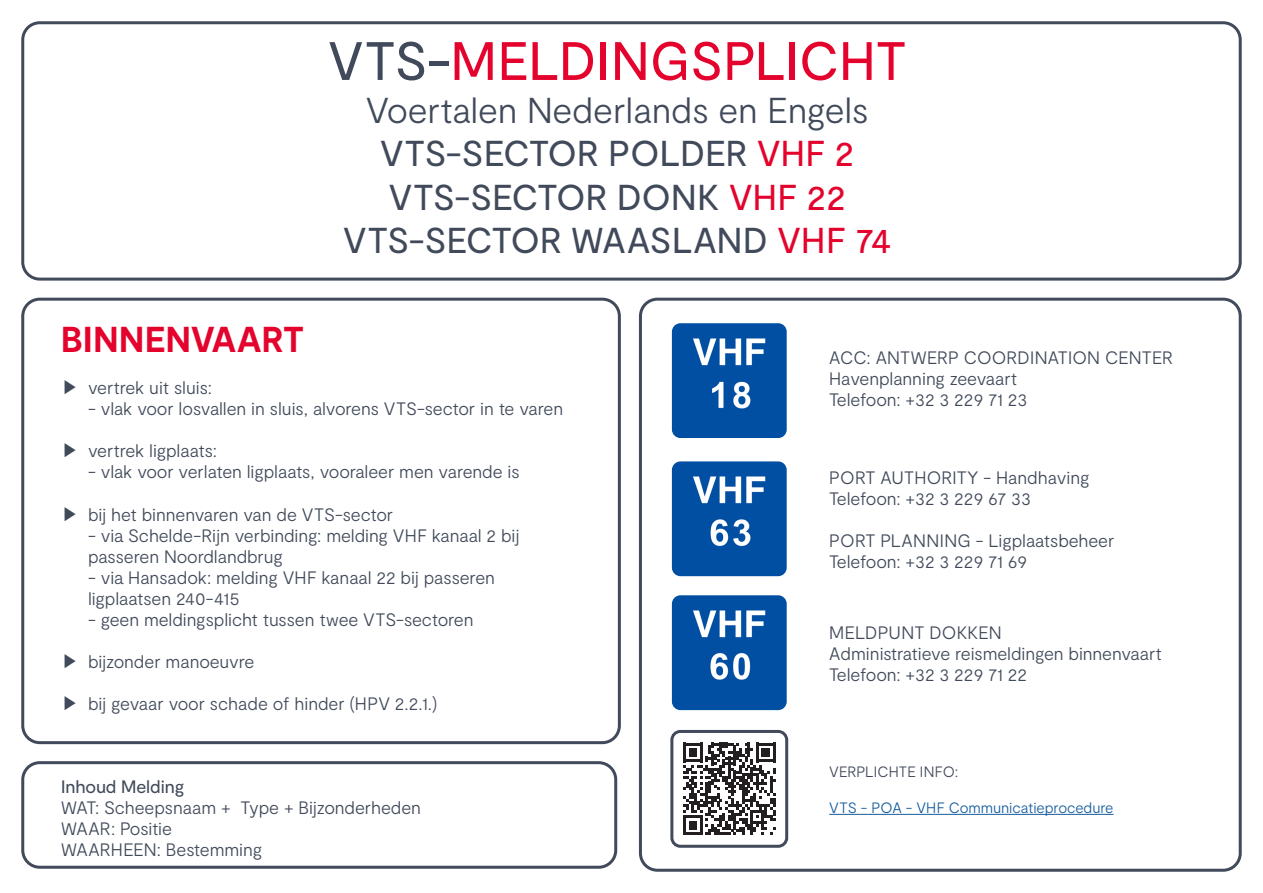
<style>
.page{position:relative;width:1263px;height:893px;background:#fff}
.page>*{position:absolute;margin:0;border:0;box-sizing:border-box;transform-origin:0 0}
.t1{font:54px "Moderat";letter-spacing:.01em;color:#e4032c}
.t2{font:36px "Moderat";letter-spacing:.01em;color:#414a5a}
.t3{font:300 36px "Moderat";color:#414a5a}
.t4{font:700 36px "Moderat";letter-spacing:.02em;color:#e4032c}
.t5{font:300 18px/21px "Moderat";letter-spacing:-.005em;color:#414a5a}
.t6{font:18px "Moderat";letter-spacing:-.005em;color:#414a5a}
.t7{font:300 15px "Moderat";letter-spacing:-.01em;color:#175d9e}
.t8{font:300 15px "Moderat";letter-spacing:.01em;color:#414a5a}
.s1{color:#414a5a}
.s2{color:#e4032c}
.s3{font-family:"Adobe Myungjo Std";font-weight:500}
</style>
<div class="page">
<div style="left:21px;top:21px;width:1221px;height:260px;border:3px solid #414a5a;border-radius:17px"></div>
<div style="left:639px;top:298px;width:603px;height:574px;border:3px solid #414a5a;border-radius:17px"></div>
<div style="left:21px;top:298px;width:600px;height:446px;border:3px solid #414a5a;border-radius:17px"></div>
<img style="left:672px;top:323px;width:115px;height:115px">
<img style="left:672px;top:461px;width:115px;height:115px">
<img style="left:672px;top:595px;width:115px;height:115px">
<div style="left:21px;top:761px;width:596px;height:108px;border:3px solid #414a5a;border-radius:17px"></div>
<svg style="left:683px;top:743px;width:92px;height:92px"></svg>
<div style="left:670px;top:730px;width:118px;height:118px;border:3px solid #414a5a;border-radius:9px"></div>
<hr style="left:829px;top:814px;width:284px;height:1px;background:#175d9e">
<p class="t1" style="left:328px;top:28px;width:580px"><span class="s1">VTS-</span>MELDINGSPLICHT</p>
<p class="t3" style="left:366px;top:88px;width:504px">Voertalen Nederlands en Engels</p>
<p class="t2" style="left:380px;top:132px;width:475px">VTS-SECTOR POLDER <span class="s2">VHF 2</span></p>
<p class="t2" style="left:389px;top:175px;width:458px">VTS-SECTOR DONK <span class="s2">VHF 22</span></p>
<p class="t2" style="left:343px;top:218px;width:550px">VTS-SECTOR WAASLAND <span class="s2">VHF 74</span></p>
<p class="t4" style="left:61px;top:317px;width:244px">BINNENVAART</p>
<p class="t5" style="left:61px;top:377px;width:152px"><span class="s3">▶</span> vertrek uit sluis:</p>
<p class="t5" style="left:88px;top:398px;width:477px">- vlak voor losvallen in sluis, alvorens VTS-sector in te varen</p>
<p class="t5" style="left:61px;top:441px;width:157px"><span class="s3">▶</span> vertrek ligplaats:</p>
<p class="t5" style="left:88px;top:462px;width:433px">- vlak voor verlaten ligplaats, vooraleer men varende is</p>
<p class="t5" style="left:61px;top:504px;width:334px"><span class="s3">▶</span> bij het binnenvaren van de VTS-sector</p>
<p class="t5" style="left:88px;top:525px;width:433px">- via Schelde-Rijn verbinding: melding VHF kanaal 2 bij passeren Noordlandbrug</p>
<p class="t5" style="left:88px;top:567px;width:409px">- via Hansadok: melding VHF kanaal 22 bij passeren ligplaatsen 240-415</p>
<p class="t5" style="left:88px;top:609px;width:387px">- geen meldingsplicht tussen twee VTS-sectoren</p>
<p class="t5" style="left:61px;top:651px;width:195px"><span class="s3">▶</span> bijzonder manoeuvre</p>
<p class="t5" style="left:61px;top:693px;width:378px"><span class="s3">▶</span> bij gevaar voor schade of hinder (HPV 2.2.1.)</p>
<p class="t6" style="left:61px;top:775px;width:125px">Inhoud Melding</p>
<p class="t5" style="left:61px;top:797px;width:361px">WAT: Scheepsnaam + Type + Bijzonderheden</p>
<p class="t5" style="left:61px;top:818px;width:113px">WAAR: Positie</p>
<p class="t5" style="left:61px;top:839px;width:203px">WAARHEEN: Bestemming</p>
<p class="t5" style="left:829px;top:348px;width:345px">ACC: ANTWERP COORDINATION CENTER</p>
<p class="t5" style="left:829px;top:369px;width:189px">Havenplanning zeevaart</p>
<p class="t5" style="left:829px;top:390px;width:199px">Telefoon: +32 3 229 71 23</p>
<p class="t5" style="left:829px;top:467px;width:262px">PORT AUTHORITY - Handhaving</p>
<p class="t5" style="left:829px;top:488px;width:203px">Telefoon: +32 3 229 67 33</p>
<p class="t5" style="left:829px;top:530px;width:287px">PORT PLANNING - Ligplaatsbeheer</p>
<p class="t5" style="left:829px;top:551px;width:199px">Telefoon: +32 3 229 71 69</p>
<p class="t5" style="left:829px;top:622px;width:174px">MELDPUNT DOKKEN</p>
<p class="t5" style="left:829px;top:643px;width:334px">Administratieve reismeldingen binnenvaart</p>
<p class="t5" style="left:829px;top:664px;width:199px">Telefoon: +32 3 229 71 22</p>
<p class="t8" style="left:829px;top:762px;width:131px">VERPLICHTE INFO:</p>
<p class="t7" style="left:829px;top:798px;width:286px">VTS - POA - VHF Communicatieprocedure</p>
</div>
